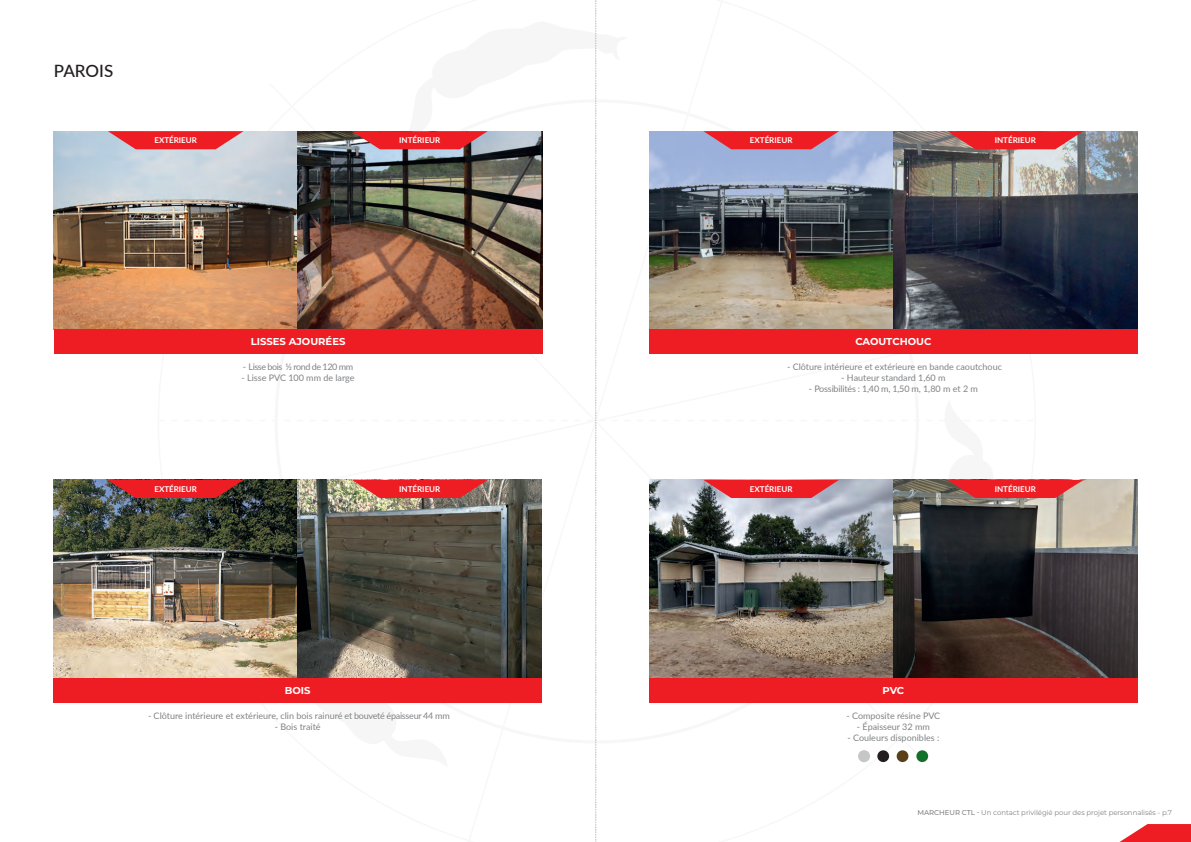
<style>
.page{position:relative;width:1191px;height:842px;background:#fff}
.page>*{position:absolute;margin:0;border:0;box-sizing:border-box;transform-origin:0 0}
.t1{font:500 17px "Lato";color:#231f20}
.t2{font:700 10px "Montserrat";color:#fff}
.t3{font:9px "Lato";color:#808285}
.t4{font:9px "Lato";letter-spacing:-.02em;color:#808285}
.t5{font:9px "Lato";letter-spacing:-.05em;color:#808285}
.t6{font:700 8px "Lato";color:#fff}
.t7{font:7px "Montserrat";letter-spacing:-.01em;color:#808285}
.s1{font-weight:500}
</style>
<div class="page">
<img style="left:54px;top:131px;width:54px;height:199px">
<div style="left:54px;top:330px;width:488px;height:24px;background:#ee1d23"></div>
<img style="left:54px;top:480px;width:54px;height:198px">
<div style="left:54px;top:678px;width:488px;height:24px;background:#ee1d23"></div>
<img style="left:1083px;top:131px;width:54px;height:199px">
<div style="left:649px;top:330px;width:488px;height:24px;background:#ee1d23"></div>
<img style="left:1083px;top:480px;width:54px;height:198px">
<div style="left:649px;top:678px;width:488px;height:24px;background:#ee1d23"></div>
<svg style="left:1119px;top:824px;width:72px;height:18px"></svg>
<img style="left:108px;top:0;width:975px;height:842px">
<h1 class="t1" style="left:54px;top:59px;width:61px">PAROIS</h1>
<p class="t6" style="left:154px;top:135px;width:44px">EXTÉRIEUR</p>
<p class="t6" style="left:399px;top:135px;width:43px">INTÉRIEUR</p>
<p class="t6" style="left:750px;top:135px;width:44px">EXTÉRIEUR</p>
<p class="t6" style="left:994px;top:135px;width:43px">INTÉRIEUR</p>
<p class="t2" style="left:251px;top:335px;width:96px">LISSES AJOURÉES</p>
<p class="t2" style="left:855px;top:335px;width:78px">CAOUTCHOUC</p>
<p class="t5" style="left:243px;top:361px;width:112px">- Lisse bois ½ rond de 120 mm</p>
<p class="t3" style="left:241px;top:371px;width:115px">- Lisse PVC 100 mm de large</p>
<p class="t3" style="left:787px;top:361px;width:216px">- Clôture intérieure et extérieure en bande caoutchouc</p>
<p class="t3" style="left:841px;top:371px;width:106px">- Hauteur standard 1,60 m</p>
<p class="t4" style="left:809px;top:382px;width:171px">- Possibilités : 1,40 m, 1,50 m, 1,80 m et 2 m</p>
<p class="t6" style="left:154px;top:483px;width:44px">EXTÉRIEUR</p>
<p class="t6" style="left:399px;top:483px;width:43px">INTÉRIEUR</p>
<p class="t6" style="left:750px;top:483px;width:44px">EXTÉRIEUR</p>
<p class="t6" style="left:994px;top:483px;width:43px">INTÉRIEUR</p>
<p class="t2" style="left:285px;top:683px;width:27px">BOIS</p>
<p class="t3" style="left:148px;top:709px;width:303px">- Clôture intérieure et extérieure, clin bois rainuré et bouveté épaisseur 44 mm</p>
<p class="t3" style="left:275px;top:720px;width:47px">- Bois traité</p>
<p class="t2" style="left:882px;top:683px;width:23px">PVC</p>
<p class="t3" style="left:846px;top:709px;width:95px">- Composite résine PVC</p>
<p class="t3" style="left:857px;top:720px;width:74px">- Épaisseur 32 mm</p>
<p class="t3" style="left:847px;top:731px;width:93px">- Couleurs disponibles :</p>
<p class="t7" style="left:917px;top:808px;width:256px"><span class="s1">MARCHEUR CTL -</span> Un contact privilégié pour des projet personnalisés - p.7</p>
</div>
